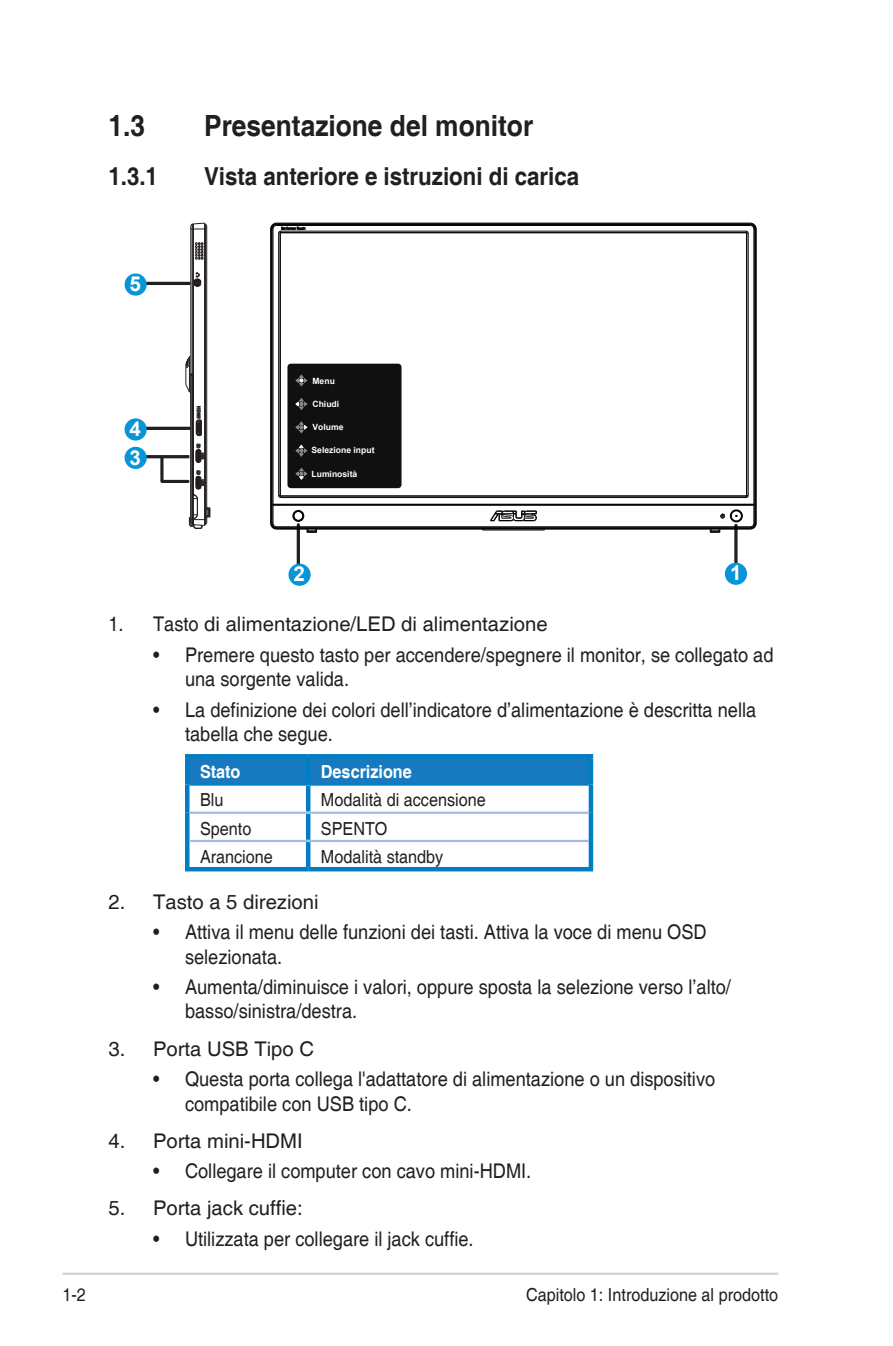
<style>
.page{position:relative;width:893px;height:1346px;background:#fff}
.page>*{position:absolute;margin:0;border:0;box-sizing:border-box;transform-origin:0 0}
.Heading_1{font:700 29.25px "Helvetica";color:#231f20;scale:.9 1}
.Heading_2{font:700 24.75px "Helvetica";color:#231f20;scale:.9 1}
.t1{font:700 20.7px "Arial";color:#fff}
.t2{font:20.25px/24.3px "Helvetica";color:#231f20;scale:.9 1}
.t3{font:20.25px "Helvetica";color:#231f20}
.Table_Text_-new{font:18px "Helvetica";color:#231f20;scale:.9 1}
.Table_Text_Head_-_new{font:700 18px "Helvetica";color:#fff;scale:.9 1}
.t4{font:700 8.55px "Arial";color:#fff}
</style>
<div class="page">
<hr style="left:63px;top:1272px;width:715px;height:3px;background:#d1d2d4">
<svg style="left:734px;top:525px;width:4px;height:38px"></svg>
<hr style="left:145px;top:455px;width:44px;height:3px;background:#231f20">
<hr style="left:297px;top:525px;width:3px;height:44px;background:#231f20">
<div style="left:725px;top:563px;width:22px;height:22px;background:#0695d6;border-radius:50%"></div>
<div style="left:125px;top:447px;width:22px;height:22px;background:#0695d6;border-radius:50%"></div>
<hr style="left:145px;top:427px;width:44px;height:3px;background:#231f20">
<div style="left:125px;top:418px;width:22px;height:22px;background:#0695d6;border-radius:50%"></div>
<hr style="left:145px;top:282px;width:44px;height:3px;background:#231f20">
<div style="left:125px;top:273px;width:22px;height:23px;background:#0695d6;border-radius:50%"></div>
<div style="left:288px;top:564px;width:23px;height:22px;background:#0695d6;border-radius:50%"></div>
<div style="left:287px;top:364px;width:114px;height:124px;background:#101010;border-radius:4px"></div>
<svg style="left:295px;top:374px;width:13px;height:13px"></svg>
<svg style="left:295px;top:398px;width:13px;height:12px"></svg>
<svg style="left:295px;top:421px;width:13px;height:13px"></svg>
<svg style="left:295px;top:444px;width:13px;height:13px"></svg>
<svg style="left:295px;top:468px;width:13px;height:12px"></svg>
<hr style="left:270px;top:229px;width:1px;height:294px;background:#030303">
<hr style="left:271px;top:229px;width:1px;height:294px;background:#030303">
<hr style="left:272px;top:229px;width:1px;height:294px;background:#030303">
<hr style="left:273px;top:229px;width:1px;height:275px;background:#030303">
<hr style="left:278px;top:233px;width:1px;height:262px;background:#030303">
<hr style="left:280px;top:233px;width:1px;height:262px;background:#030303">
<hr style="left:483px;top:530px;width:61px;height:1px;background:#030303">
<hr style="left:277px;top:529px;width:473px;height:1px;background:#030303">
<hr style="left:277px;top:528px;width:473px;height:1px;background:#030303">
<hr style="left:277px;top:527px;width:473px;height:1px;background:#030303">
<hr style="left:277px;top:526px;width:473px;height:1px;background:#030303">
<hr style="left:273px;top:505px;width:481px;height:1px;background:#030303">
<hr style="left:273px;top:504px;width:481px;height:1px;background:#030303">
<hr style="left:281px;top:497px;width:465px;height:1px;background:#030303">
<hr style="left:281px;top:496px;width:465px;height:1px;background:#030303">
<hr style="left:281px;top:495px;width:465px;height:1px;background:#030303">
<hr style="left:281px;top:232px;width:465px;height:1px;background:#030303">
<hr style="left:281px;top:231px;width:465px;height:1px;background:#030303">
<hr style="left:277px;top:225px;width:473px;height:1px;background:#030303">
<hr style="left:277px;top:224px;width:473px;height:1px;background:#030303">
<hr style="left:277px;top:223px;width:473px;height:1px;background:#030303">
<hr style="left:746px;top:233px;width:1px;height:262px;background:#030303">
<hr style="left:748px;top:233px;width:1px;height:262px;background:#030303">
<hr style="left:753px;top:229px;width:1px;height:275px;background:#030303">
<hr style="left:754px;top:229px;width:1px;height:294px;background:#030303">
<hr style="left:755px;top:229px;width:1px;height:294px;background:#030303">
<hr style="left:756px;top:229px;width:1px;height:294px;background:#030303">
<div style="left:294px;top:511px;width:9px;height:9px;border:1px solid #030303;border-radius:50%"></div>
<svg style="left:270px;top:504px;width:7px;height:25px"></svg>
<div style="left:731px;top:510px;width:11px;height:11px;border:1px solid #030303;border-radius:50%"></div>
<div style="left:731px;top:511px;width:10px;height:10px;border:1px solid #030303;border-radius:50%"></div>
<svg style="left:750px;top:504px;width:6px;height:25px"></svg>
<svg style="left:746px;top:223px;width:10px;height:11px"></svg>
<svg style="left:307px;top:529px;width:10px;height:4px"></svg>
<svg style="left:710px;top:529px;width:10px;height:4px"></svg>
<svg style="left:720px;top:513px;width:5px;height:5px"></svg>
<div style="left:293px;top:510px;width:11px;height:11px;border:1px solid #030303;border-radius:50%"></div>
<div style="left:730px;top:510px;width:12px;height:12px;border:1px solid #030303;border-radius:50%"></div>
<svg style="left:490px;top:511px;width:47px;height:10px"></svg>
<svg style="left:270px;top:223px;width:36px;height:11px"></svg>
<hr style="left:190px;top:226px;width:1px;height:148px;background:#231f20">
<hr style="left:190px;top:375px;width:1px;height:148px;background:#231f20">
<hr style="left:192px;top:224px;width:1px;height:150px;background:#231f20">
<hr style="left:192px;top:375px;width:1px;height:150px;background:#231f20">
<hr style="left:193px;top:224px;width:1px;height:271px;background:#231f20">
<hr style="left:204px;top:223px;width:1px;height:302px;background:#231f20">
<hr style="left:205px;top:224px;width:1px;height:300px;background:#231f20">
<hr style="left:206px;top:225px;width:1px;height:276px;background:#231f20">
<svg style="left:191px;top:223px;width:16px;height:7px"></svg>
<svg style="left:185px;top:356px;width:8px;height:38px"></svg>
<svg style="left:194px;top:272px;width:7px;height:15px"></svg>
<svg style="left:195px;top:406px;width:7px;height:30px"></svg>
<svg style="left:195px;top:243px;width:8px;height:16px"></svg>
<svg style="left:159px;top:444px;width:51px;height:85px"></svg>
<div style="left:189px;top:758px;width:400px;height:25px;background:#177ac0"></div>
<hr style="left:185px;top:758px;width:4px;height:26px;background:#007dc3">
<svg style="left:185px;top:754px;width:123px;height:4px"></svg>
<hr style="left:306px;top:758px;width:4px;height:25px;background:#007dc3">
<hr style="left:589px;top:758px;width:4px;height:26px;background:#007dc3">
<svg style="left:308px;top:754px;width:285px;height:4px"></svg>
<hr style="left:185px;top:784px;width:4px;height:29px;background:#007dc3">
<hr style="left:189px;top:783px;width:119px;height:2px;background:#007dc3">
<hr style="left:306px;top:785px;width:4px;height:26px;background:#007dc3">
<hr style="left:589px;top:784px;width:4px;height:29px;background:#007dc3">
<hr style="left:308px;top:783px;width:281px;height:2px;background:#007dc3">
<hr style="left:185px;top:813px;width:4px;height:28px;background:#007dc3">
<hr style="left:189px;top:811px;width:119px;height:3px;background:#9fbde2">
<hr style="left:306px;top:814px;width:4px;height:26px;background:#007dc3">
<hr style="left:589px;top:813px;width:4px;height:28px;background:#007dc3">
<hr style="left:308px;top:811px;width:281px;height:3px;background:#9fbde2">
<hr style="left:185px;top:841px;width:4px;height:26px;background:#007dc3">
<hr style="left:189px;top:840px;width:119px;height:2px;background:#9fbde2">
<hr style="left:185px;top:867px;width:123px;height:4px;background:#007dc3">
<hr style="left:306px;top:842px;width:4px;height:25px;background:#007dc3">
<hr style="left:589px;top:841px;width:4px;height:26px;background:#007dc3">
<hr style="left:308px;top:840px;width:281px;height:2px;background:#9fbde2">
<hr style="left:308px;top:867px;width:285px;height:4px;background:#007dc3">
<p class="Heading_1" style="left:108px;top:108px;width:42px">1.3</p>
<p class="Heading_1" style="left:204px;top:108px;width:367px">Presentazione del monitor</p>
<p class="Heading_2" style="left:108px;top:161px;width:57px">1.3.1</p>
<p class="Heading_2" style="left:204px;top:161px;width:418px">Vista anteriore e istruzioni di carica</p>
<p class="t1" style="left:130px;top:269px;width:13px">5</p>
<p class="t1" style="left:130px;top:414px;width:13px">4</p>
<p class="t1" style="left:130px;top:443px;width:13px">3</p>
<p class="t4" style="left:312px;top:374px;width:24px">Menu</p>
<p class="t4" style="left:312px;top:398px;width:28px">Chiudi</p>
<p class="t4" style="left:312px;top:421px;width:33px">Volume</p>
<p class="t4" style="left:311px;top:444px;width:65px">Selezione input</p>
<p class="t4" style="left:311px;top:468px;width:47px">Luminosità</p>
<p class="t1" style="left:293px;top:559px;width:13px">2</p>
<p class="t1" style="left:730px;top:558px;width:13px">1</p>
<p class="t2" style="left:108px;top:613px;width:489px">1. Tasto di alimentazione/LED di alimentazione</p>
<p class="t2" style="left:185px;top:643px;width:655px;text-indent:-32px">• Premere questo tasto per accendere/spegnere il monitor, se collegato ad una sorgente valida.</p>
<p class="t2" style="left:185px;top:698px;width:636px;text-indent:-32px">• La definizione dei colori dell’indicatore d’alimentazione è descritta nella tabella che segue.</p>
<p class="Table_Text_Head_-_new" style="left:200px;top:761px;width:46px">Stato</p>
<p class="Table_Text_Head_-_new" style="left:321px;top:761px;width:103px">Descrizione</p>
<p class="Table_Text_-new" style="left:200px;top:789px;width:28px">Blu</p>
<p class="Table_Text_-new" style="left:321px;top:789px;width:185px">Modalità di accensione</p>
<p class="Table_Text_-new" style="left:200px;top:818px;width:59px">Spento</p>
<p class="Table_Text_-new" style="left:321px;top:818px;width:76px">SPENTO</p>
<p class="Table_Text_-new" style="left:200px;top:846px;width:83px">Arancione</p>
<p class="Table_Text_-new" style="left:321px;top:846px;width:138px">Modalità standby</p>
<p class="t3" style="left:108px;top:889px;width:212px">2. Tasto a 5 direzioni</p>
<p class="t2" style="left:185px;top:920px;width:581px;text-indent:-32px">• Attiva il menu delle funzioni dei tasti. Attiva la voce di menu OSD selezionata.</p>
<p class="t2" style="left:185px;top:975px;width:608px;text-indent:-32px">• Aumenta/diminuisce i valori, oppure sposta la selezione verso l’alto/ basso/sinistra/destra.</p>
<p class="t3" style="left:108px;top:1037px;width:207px">3. Porta USB Tipo C</p>
<p class="t2" style="left:185px;top:1068px;width:591px;text-indent:-32px">• Questa porta collega l'adattatore di alimentazione o un dispositivo compatibile con USB tipo C.</p>
<p class="t3" style="left:108px;top:1129px;width:196px">4. Porta mini-HDMI</p>
<p class="t2" style="left:153px;top:1160px;width:422px">• Collegare il computer con cavo mini-HDMI.</p>
<p class="t3" style="left:108px;top:1196px;width:196px">5. Porta jack cuffie:</p>
<p class="t2" style="left:153px;top:1227px;width:358px">• Utilizzata per collegare il jack cuffie.</p>
<p class="Table_Text_-new" style="left:63px;top:1284px;width:28px">1-2</p>
<p class="Table_Text_-new" style="left:526px;top:1284px;width:282px">Capitolo 1: Introduzione al prodotto</p>
</div>
